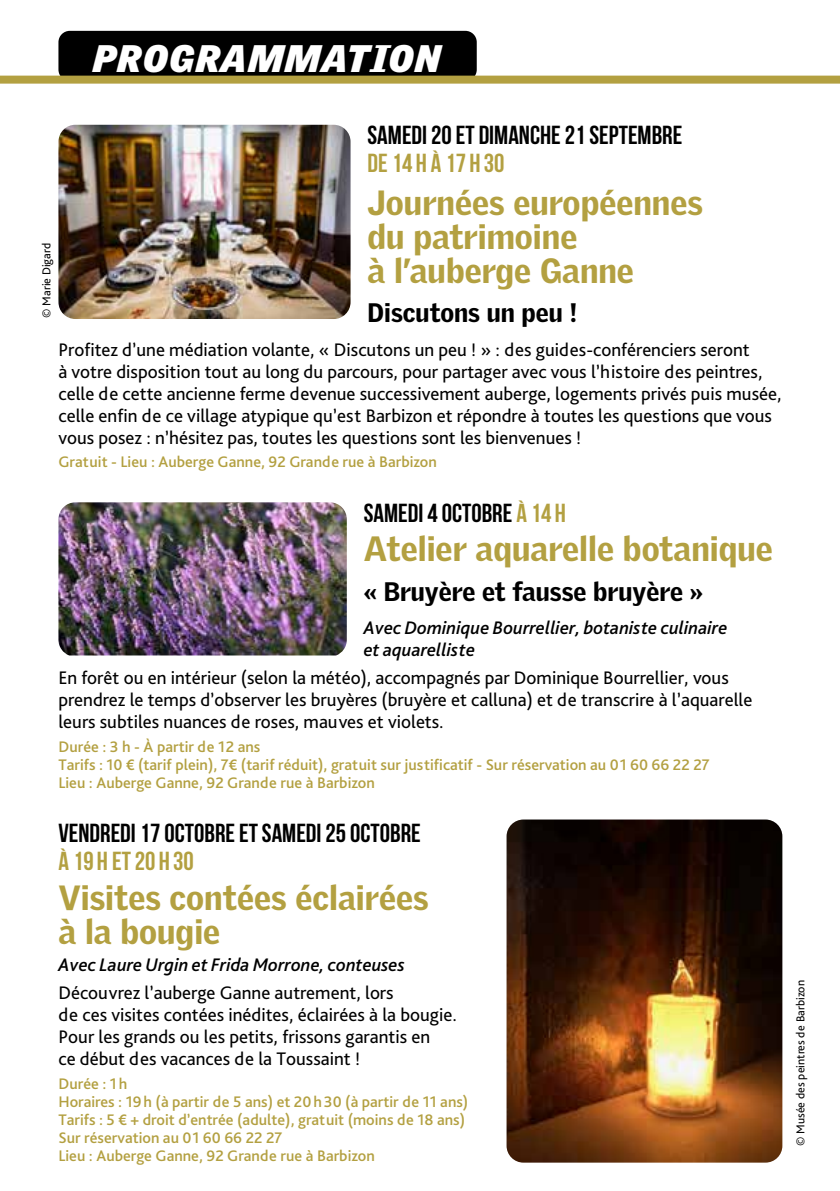
<style>
.page{position:relative;width:840px;height:1191px;background:#fff}
.page>*{position:absolute;margin:0;border:0;box-sizing:border-box;transform-origin:0 0}
.t1{font:italic 900 37.2px "Griffith Gothic";letter-spacing:.04em;color:#fff}
.t2{font:900 34px/34px "Griffith Gothic";color:#b3a041}
.t3{font:700 26px "Bebas Neue";color:#000}
.t4{font:900 26px "Griffith Gothic";color:#000}
.t5{font:700 26px "Bebas Neue";color:#b3a041}
.t6{font:19px/22px "Bliss Pro";color:#000}
.t7{font:italic 500 19px/22px "Bliss Pro";color:#000}
.t8{font:500 16px/18px "Bliss Pro";color:#b3a041}
.t9{font:12px "Bliss Pro";color:#000}
.s1{color:#b3a041}
</style>
<div class="page">
<div style="left:58px;top:31px;width:418px;height:50px;background:#000;border-radius:11px"></div>
<img style="left:58px;top:125px;width:292px;height:194px">
<img style="left:58px;top:502px;width:288px;height:153px">
<img style="left:506px;top:819px;width:276px;height:343px">
<div style="left:0;top:76px;width:839px;height:8px;background:#b3a041"></div>
<h1 class="t1" style="left:93px;top:37px;width:348px">PROGRAMMATION</h1>
<h3 class="t3" style="left:367px;top:121px;width:316px">SAMEDI 20 ET DIMANCHE 21 SEPTEMBRE</h3>
<h3 class="t5" style="left:367px;top:149px;width:138px">DE 14 H À 17 H 30</h3>
<h2 class="t2" style="left:367px;top:185px;width:336px">Journées européennes du patrimoine<br>à l’auberge Ganne</h2>
<h3 class="t4" style="left:367px;top:297px;width:211px">Discutons un peu !</h3>
<p class="t6" style="left:58px;top:338px;width:724px">Profitez d’une médiation volante, « Discutons un peu ! » : des guides-conférenciers seront<br>à votre disposition tout au long du parcours, pour partager avec vous l’histoire des peintres, celle de cette ancienne ferme devenue successivement auberge, logements privés puis musée, celle enfin de ce village atypique qu’est Barbizon et répondre à toutes les questions que vous vous posez : n’hésitez pas, toutes les questions sont les bienvenues !</p>
<p class="t8" style="left:58px;top:452px;width:380px">Gratuit - Lieu : Auberge Ganne, 92 Grande rue à Barbizon</p>
<h3 class="t3" style="left:363px;top:498px;width:203px">SAMEDI 4 OCTOBRE <span class="s1">À 14 H</span></h3>
<h2 class="t2" style="left:363px;top:532px;width:410px">Atelier aquarelle botanique</h2>
<h3 class="t4" style="left:363px;top:576px;width:340px">« Bruyère et fausse bruyère »</h3>
<p class="t7" style="left:363px;top:616px;width:365px">Avec Dominique Bourrellier, botaniste culinaire et aquarelliste</p>
<p class="t6" style="left:58px;top:666px;width:695px">En forêt ou en intérieur (selon la météo), accompagnés par Dominique Bourrellier, vous prendrez le temps d’observer les bruyères (bruyère et calluna) et de transcrire à l’aquarelle leurs subtiles nuances de roses, mauves et violets.</p>
<p class="t8" style="left:58px;top:737px;width:652px">Durée : 3 h - À partir de 12 ans<br>Tarifs : 10 € (tarif plein), 7€ (tarif réduit), gratuit sur justificatif - Sur réservation au 01 60 66 22 27<br>Lieu : Auberge Ganne, 92 Grande rue à Barbizon</p>
<h3 class="t3" style="left:58px;top:819px;width:363px">VENDREDI 17 OCTOBRE ET SAMEDI 25 OCTOBRE</h3>
<h3 class="t5" style="left:58px;top:847px;width:137px">À 19 H ET 20 H 30</h3>
<h2 class="t2" style="left:58px;top:880px;width:371px">Visites contées éclairées à la bougie</h2>
<p class="t7" style="left:58px;top:953px;width:347px">Avec Laure Urgin et Frida Morrone, conteuses</p>
<p class="t6" style="left:58px;top:981px;width:400px">Découvrez l’auberge Ganne autrement, lors<br>de ces visites contées inédites, éclairées à la bougie.<br>Pour les grands ou les petits, frissons garantis en<br>ce début des vacances de la Toussaint !</p>
<p class="t8" style="left:58px;top:1074px;width:411px">Durée : 1h<br>Horaires : 19h (à partir de 5 ans) et 20h30 (à partir de 11 ans)<br>Tarifs : 5 € + droit d’entrée (adulte), gratuit (moins de 18 ans)<br>Sur réservation au 01 60 66 22 27<br>Lieu : Auberge Ganne, 92 Grande rue à Barbizon</p>
<p class="t9" style="left:39px;top:317px;width:76px;rotate:-90deg">© Marie Digard</p>
<p class="t9" style="left:792px;top:1145px;width:167px;rotate:-90deg">© Musée des peintres de Barbizon</p>
</div>
